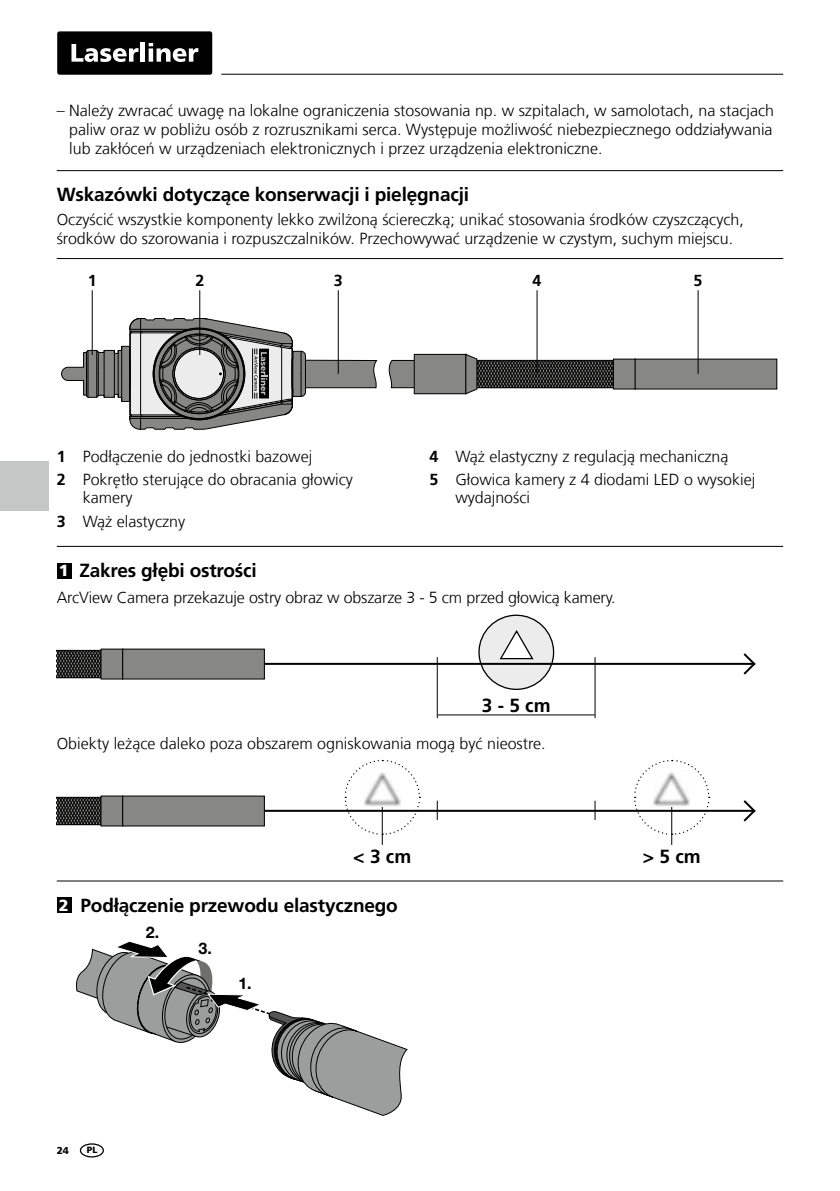
<style>
.page{position:relative;width:840px;height:1191px;background:#fff}
.page>*{position:absolute;margin:0;border:0;box-sizing:border-box;transform-origin:0 0}
.t1{font:700 19px "Frutiger LT Com";letter-spacing:-.01em;color:#000}
.t2{font:300 16px/19.2px "Frutiger LT Com";color:#000}
.t3{font:700 16px "Helvetica Neue LT Pro";color:#000}
.t4{font:700 16px "Frutiger LT Com";color:#000}
.t5{font:900 10px "Frutiger LT Com";color:#000}
.t6{font:900 9px "Frutiger LT Com";color:#000}
.s1{font-weight:700}
.s2{font-weight:900;font-size:16px;color:#fff}
</style>
<div class="page">
<hr style="left:221px;top:74px;width:561px;height:1px;background:#000">
<div style="left:57px;top:31px;width:155px;height:44px;background:#000;border-radius:2px"></div>
<svg style="left:71px;top:44px;width:67px;height:18px"></svg>
<hr style="left:141px;top:43px;width:4px;height:19px;background:#fff">
<svg style="left:148px;top:43px;width:50px;height:19px"></svg>
<hr style="left:57px;top:170px;width:725px;height:1px;background:#000">
<hr style="left:57px;top:258px;width:725px;height:1px;background:#000">
<svg style="left:388px;top:360px;width:26px;height:28px"></svg>
<div style="left:613px;top:359px;width:22px;height:30px;background:#878786"></div>
<div style="left:613px;top:359px;width:22px;height:30px;border:1px solid #000"></div>
<div style="left:634px;top:359px;width:142px;height:30px;background:#878786"></div>
<div style="left:634px;top:359px;width:142px;height:30px;border:1px solid #000"></div>
<div style="left:414px;top:354px;width:51px;height:40px;background:#878786"></div>
<div style="left:414px;top:354px;width:52px;height:40px;border:1px solid #000"></div>
<svg style="left:465px;top:354px;width:148px;height:40px"></svg>
<svg style="left:61px;top:318px;width:316px;height:111px"></svg>
<hr style="left:92px;top:290px;width:1px;height:65px;background:#000">
<hr style="left:199px;top:290px;width:1px;height:65px;background:#000">
<hr style="left:338px;top:290px;width:1px;height:84px;background:#000">
<hr style="left:536px;top:290px;width:1px;height:84px;background:#000">
<hr style="left:697px;top:290px;width:1px;height:84px;background:#000">
<hr style="left:57px;top:546px;width:725px;height:1px;background:#000">
<hr style="left:57px;top:880px;width:725px;height:1px;background:#000">
<div style="left:57px;top:563px;width:15px;height:15px;background:#000"></div>
<div style="left:57px;top:897px;width:15px;height:16px;background:#000"></div>
<svg style="left:75px;top:941px;width:332px;height:174px"></svg>
<div style="left:479px;top:615px;width:74px;height:74px;background:#ececed;border-radius:50%"></div>
<div style="left:478px;top:614px;width:76px;height:76px;border:1px solid #000;border-radius:50%"></div>
<svg style="left:499px;top:630px;width:35px;height:30px"></svg>
<hr style="left:213px;top:663px;width:539px;height:2px;background:#000">
<svg style="left:741px;top:653px;width:15px;height:22px"></svg>
<hr style="left:437px;top:714px;width:157px;height:1px;background:#000">
<hr style="left:436px;top:657px;width:1px;height:61px;background:#000">
<hr style="left:594px;top:657px;width:1px;height:61px;background:#000">
<svg style="left:57px;top:650px;width:44px;height:28px"></svg>
<div style="left:101px;top:649px;width:22px;height:30px;background:#878786"></div>
<div style="left:123px;top:649px;width:141px;height:30px;background:#878786"></div>
<div style="left:122px;top:649px;width:142px;height:30px;border:1px solid #000"></div>
<svg style="left:741px;top:800px;width:15px;height:22px"></svg>
<svg style="left:436px;top:800px;width:1px;height:20px"></svg>
<svg style="left:594px;top:800px;width:1px;height:20px"></svg>
<hr style="left:382px;top:790px;width:1px;height:55px;background:#000">
<hr style="left:213px;top:810px;width:540px;height:2px;background:#000">
<svg style="left:344px;top:759px;width:76px;height:76px"></svg>
<img style="left:364px;top:770px;width:36px;height:36px">
<hr style="left:671px;top:790px;width:1px;height:55px;background:#000">
<svg style="left:633px;top:759px;width:76px;height:76px"></svg>
<img style="left:653px;top:770px;width:36px;height:36px">
<svg style="left:57px;top:797px;width:44px;height:28px"></svg>
<div style="left:101px;top:796px;width:22px;height:30px;background:#878786"></div>
<div style="left:123px;top:796px;width:141px;height:30px;background:#878786"></div>
<div style="left:122px;top:796px;width:142px;height:30px;border:1px solid #000"></div>
<div style="left:80px;top:1143px;width:24px;height:14px;border:1px solid #000;border-radius:50%"></div>
<div style="left:0;top:461px;width:48px;height:50px;background:#c5c6c6"></div>
<p class="t2" style="left:69px;top:100px;width:706px;text-align:justify;text-indent:-12px">– Należy zwracać uwagę na lokalne ograniczenia stosowania np. w szpitalach, w samolotach, na stacjach paliw oraz w pobliżu osób z rozrusznikami serca. Występuje możliwość niebezpiecznego oddziaływania lub zakłóceń w urządzeniach elektronicznych i przez urządzenia elektroniczne.</p>
<p class="t1" style="left:57px;top:184px;width:413px">Wskazówki dotyczące konserwacji i pielęgnacji</p>
<p class="t2" style="left:57px;top:210px;width:688px">Oczyścić wszystkie komponenty lekko zwilżoną ściereczką; unikać stosowania środków czyszczących, środków do szorowania i rozpuszczalników. Przechowywać urządzenie w czystym, suchym miejscu.</p>
<p class="t4" style="left:88px;top:271px;width:10px">1</p>
<p class="t4" style="left:195px;top:271px;width:10px">2</p>
<p class="t4" style="left:333px;top:271px;width:10px">3</p>
<p class="t4" style="left:532px;top:271px;width:10px">4</p>
<p class="t4" style="left:693px;top:271px;width:10px">5</p>
<p class="t2" style="left:57px;top:445px;width:297px;line-height:23.4px"><span class="s1">1</span> Podłączenie do jednostki bazowej<br><span class="s1">2</span> Pokrętło sterujące do obracania głowicy</p>
<p class="t2" style="left:57px;top:486px;width:130px;line-height:23.4px;text-indent:26px">kamery<br><span class="s1">3</span> Wąż elastyczny</p>
<p class="t1" style="left:59px;top:559px;width:199px"><span class="s2">1</span> Zakres głębi ostrości</p>
<p class="t2" style="left:429px;top:445px;width:327px;line-height:23.4px"><span class="s1">4</span> Wąż elastyczny z regulacją mechaniczną<br><span class="s1">5</span> Głowica kamery z 4 diodami LED o wysokiej</p>
<p class="t2" style="left:455px;top:488px;width:76px">wydajności</p>
<p class="t2" style="left:57px;top:588px;width:560px">ArcView Camera przekazuje ostry obraz w obszarze 3 - 5 cm przed głowicą kamery.</p>
<p class="t1" style="left:481px;top:694px;width:70px">3 - 5 cm</p>
<p class="t2" style="left:57px;top:733px;width:490px">Obiekty leżące daleko poza obszarem ogniskowania mogą być nieostre.</p>
<p class="t1" style="left:353px;top:845px;width:59px">&lt; 3 cm</p>
<p class="t1" style="left:642px;top:845px;width:59px">&gt; 5 cm</p>
<p class="t1" style="left:59px;top:894px;width:340px"><span class="s2">2</span> Podłączenie przewodu elastycznego</p>
<p class="t3" style="left:146px;top:922px;width:15px">2.</p>
<p class="t3" style="left:198px;top:938px;width:15px">3.</p>
<p class="t3" style="left:238px;top:973px;width:15px">1.</p>
<p class="t5" style="left:57px;top:1144px;width:14px">24</p>
<p class="t6" style="left:87px;top:1144px;width:12px">PL</p>
</div>
